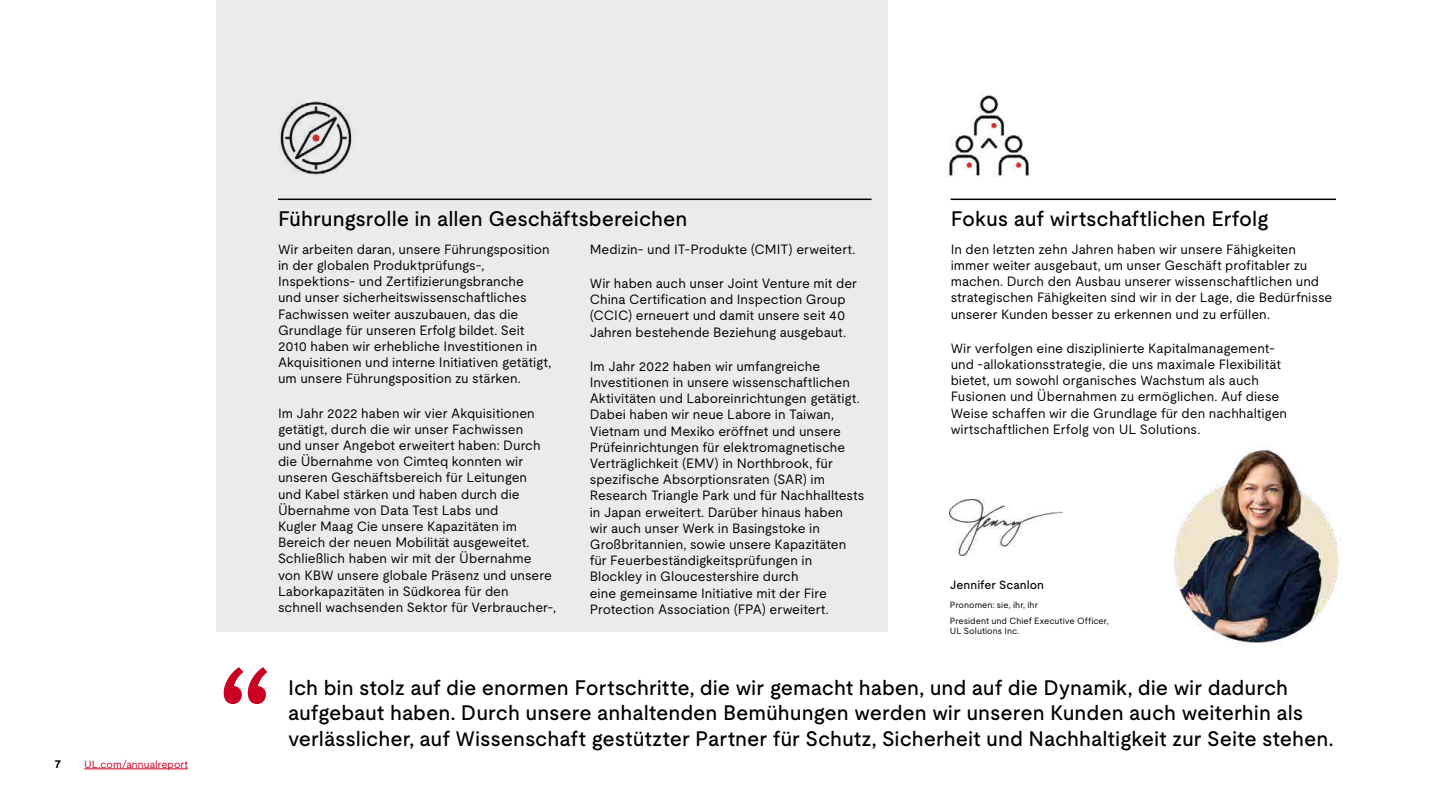
<style>
.page{position:relative;width:1440px;height:810px;background:#fff}
.page>*{position:absolute;margin:0;border:0;box-sizing:border-box;transform-origin:0 0}
.Page_subtitle{font:500 145.05px "UL Moderat";color:#ca0123}
.Page_subtitle-2{font:500 21px/25.2px "UL Moderat";color:#000}
.Column_title_lined{font:500 21px "UL Moderat";color:#000}
.Body_Copy{font:13.5px/16.2px "UL Moderat";color:#000}
.Body_Copy-2{font:500 12px "UL Moderat";letter-spacing:.005em;color:#000}
.t1{font:700 12px "UL Moderat";color:#000}
.t2{font:10.5px "UL Moderat";letter-spacing:.005em;color:#ca0123}
.Body_Copy-3{font:9px/10.8px "UL Moderat";color:#000}
</style>
<div class="page">
<div style="left:216px;top:0;width:672px;height:632px;background:#ebebeb"></div>
<img style="left:946px;top:93px;width:83px;height:83px">
<img style="left:1173px;top:448px;width:168px;height:197px">
<img style="left:278px;top:101px;width:77px;height:74px">
<hr style="left:951px;top:199px;width:385px;height:1px;background:#000">
<img style="left:950px;top:499px;width:112px;height:57px">
<hr style="left:278px;top:199px;width:593px;height:1px;background:#000">
<hr style="left:84px;top:769px;width:104px;height:1px;background:#ca0123">
<p class="t1" style="left:54px;top:755px;width:8px">7</p>
<p class="t2" style="left:84px;top:756px;width:105px">UL.com/annualreport</p>
<p class="Column_title_lined" style="left:278px;top:202px;width:411px">Führungsrolle in allen Geschäftsbereichen</p>
<p class="Body_Copy" style="left:278px;top:241px;width:275px">Wir arbeiten daran, unsere Führungsposition in der globalen Produktprüfungs-, Inspektions- und Zertifizierungsbranche<br>und unser sicherheitswissenschaftliches Fachwissen weiter auszubauen, das die Grundlage für unseren Erfolg bildet. Seit 2010 haben wir erhebliche Investitionen in Akquisitionen und interne Initiativen getätigt, um unsere Führungsposition zu stärken.</p>
<p class="Body_Copy" style="left:278px;top:404px;width:280px">Im Jahr 2022 haben wir vier Akquisitionen getätigt, durch die wir unser Fachwissen<br>und unser Angebot erweitert haben: Durch die Übernahme von Cimteq konnten wir unseren Geschäftsbereich für Leitungen<br>und Kabel stärken und haben durch die Übernahme von Data Test Labs und<br>Kugler Maag Cie unsere Kapazitäten im Bereich der neuen Mobilität ausgeweitet.<br>Schließlich haben wir mit der Übernahme von KBW unsere globale Präsenz und unsere Laborkapazitäten in Südkorea für den<br>schnell wachsenden Sektor für Verbraucher-,</p>
<p class="Body_Copy" style="left:590px;top:241px;width:267px">Medizin- und IT-Produkte (CMIT) erweitert.</p>
<p class="Body_Copy" style="left:590px;top:275px;width:269px">Wir haben auch unser Joint Venture mit der China Certification and Inspection Group (CCIC) erneuert und damit unsere seit 40<br>Jahren bestehende Beziehung ausgebaut.</p>
<p class="Body_Copy" style="left:590px;top:358px;width:276px">Im Jahr 2022 haben wir umfangreiche Investitionen in unsere wissenschaftlichen Aktivitäten und Laboreinrichtungen getätigt.<br>Dabei haben wir neue Labore in Taiwan, Vietnam und Mexiko eröffnet und unsere Prüfeinrichtungen für elektromagnetische Verträglichkeit (EMV) in Northbrook, für spezifische Absorptionsraten (SAR) im Research Triangle Park und für Nachhalltests in Japan erweitert. Darüber hinaus haben wir auch unser Werk in Basingstoke in Großbritannien, sowie unsere Kapazitäten für Feuerbeständigkeitsprüfungen in Blockley in Gloucestershire durch<br>eine gemeinsame Initiative mit der Fire Protection Association (FPA) erweitert.</p>
<p class="Column_title_lined" style="left:951px;top:202px;width:319px">Fokus auf wirtschaftlichen Erfolg</p>
<p class="Body_Copy" style="left:951px;top:241px;width:383px">In den letzten zehn Jahren haben wir unsere Fähigkeiten immer weiter ausgebaut, um unser Geschäft profitabler zu machen. Durch den Ausbau unserer wissenschaftlichen und strategischen Fähigkeiten sind wir in der Lage, die Bedürfnisse unserer Kunden besser zu erkennen und zu erfüllen.</p>
<p class="Body_Copy" style="left:951px;top:340px;width:338px">Wir verfolgen eine disziplinierte Kapitalmanagement&shy;und -allokationsstrategie, die uns maximale Flexibilität bietet, um sowohl organisches Wachstum als auch Fusionen und Übernahmen zu ermöglichen. Auf diese Weise schaffen wir die Grundlage für den nachhaltigen wirtschaftlichen Erfolg von UL Solutions.</p>
<p class="Body_Copy-2" style="left:950px;top:575px;width:96px">Jennifer Scanlon</p>
<p class="Body_Copy-3" style="left:950px;top:600px;width:90px">Pronomen: sie, ihr, ihr</p>
<p class="Body_Copy-3" style="left:950px;top:615px;width:160px">President und Chief Executive Officer,<br>UL Solutions Inc.</p>
<p class="Page_subtitle" style="left:216px;top:606px;width:61px">“</p>
<p class="Page_subtitle-2" style="left:288px;top:675px;width:1047px">Ich bin stolz auf die enormen Fortschritte, die wir gemacht haben, und auf die Dynamik, die wir dadurch aufgebaut haben. Durch unsere anhaltenden Bemühungen werden wir unseren Kunden auch weiterhin als verlässlicher, auf Wissenschaft gestützter Partner für Schutz, Sicherheit und Nachhaltigkeit zur Seite stehen.</p>
</div>
